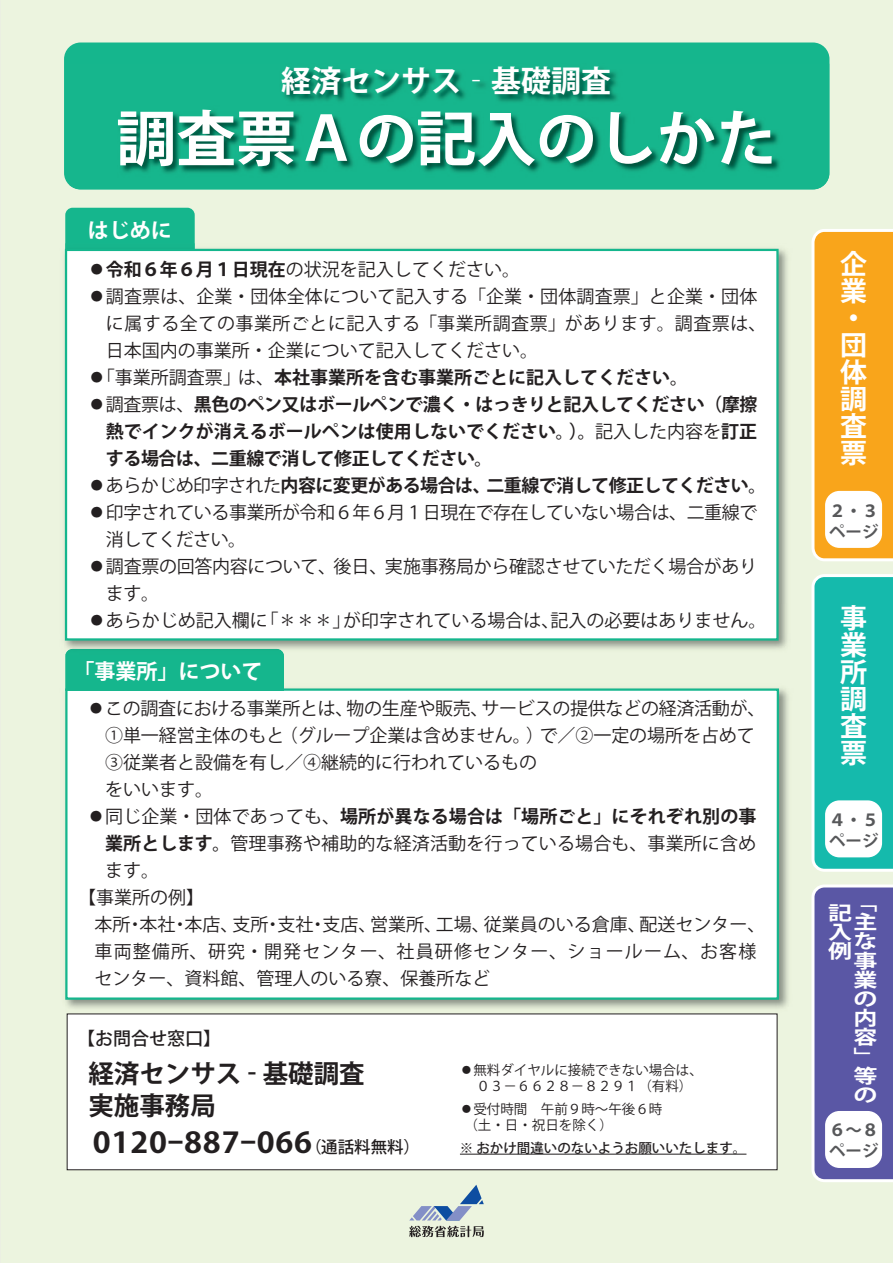
<style>
.page{position:relative;width:893px;height:1263px;background:#ecf4df}
.page>*{position:absolute;margin:0;border:0;box-sizing:border-box;transform-origin:0 0}
.t1{font:700 60px "Koz Go Pr 6 N";color:#fff}
.t2{font:700 30px "Koz Go Pr 6 N";color:#fff}
.t3{font:700 28.5px "Koz Go Pr 6 N";letter-spacing:.025em;color:#231f20;scale:1.1 1}
.t4{font:700 27px/27px "Koz Go Pr 6 N";color:#fff}
.t5{font:700 25.5px/31.5px "Koz Go Pr 6 N";color:#231f20}
.t6{font:700 21px "Koz Go Pr 6 N";color:#fff}
.t7{font:700 19.2px/19.2px "Koz Go Pr 6 N";color:#fff;text-align:justify;scale:1.25 1}
.t8{font:18px/27px "Koz Go Pr 6 N";color:#231f20}
.t9{font:700 18px/27px "Koz Go Pr 6 N";color:#231f20;text-align:justify}
.t10{font:18px/27px "Koz Go Pr 6 N";letter-spacing:-.02em;color:#231f20}
.t11{font:700 18px "Koz Go Pr 6 N";letter-spacing:-.03em;color:#231f20}
.t12{font:18px "Koz Go Pr 6 N";letter-spacing:.065em;color:#231f20}
.t13{font:500 18px "Koz Go Pr 6 N";color:#231f20}
.t14{font:700 16.5px/21px "Koz Go Pr 6 N";color:#57585a}
.t15{font:500 16.5px "Koz Go Pr 6 N";color:#231f20}
.t16{font:13.5px/16.5px "Koz Go Pr 6 N";color:#231f20;text-align:center}
.t17{font:500 13.5px "Koz Go Pr 6 N";color:#231f20}
.s1{font-weight:700}
.s2{font-weight:400}
</style>
<div class="page">
<div style="left:64px;top:43px;width:765px;height:146px;background:#15b68d;border-radius:17px"></div>
<img style="left:71px;top:63px;width:759px;height:145px">
<img style="left:70px;top:63px;width:759px;height:126px">
<svg style="left:811px;top:229px;width:82px;height:332px;background:#f9ab2b"></svg>
<div style="left:825px;top:491px;width:57px;height:57px;background:#fff;border-radius:14px"></div>
<svg style="left:811px;top:574px;width:82px;height:298px;background:#26bfb1"></svg>
<div style="left:825px;top:800px;width:57px;height:57px;background:#fff;border-radius:14px"></div>
<div style="left:65px;top:208px;width:130px;height:35px;background:#15b68d"></div>
<img style="left:65px;top:688px;width:724px;height:326px">
<div style="left:66px;top:690px;width:712px;height:308px;background:#fff"></div>
<div style="left:65px;top:688px;width:714px;height:312px;border:2px solid #15b68d"></div>
<div style="left:65px;top:655px;width:219px;height:36px;background:#15b68d"></div>
<svg style="left:811px;top:884px;width:82px;height:298px;background:#6563ab"></svg>
<div style="left:825px;top:1111px;width:57px;height:57px;background:#fff;border-radius:14px"></div>
<div style="left:67px;top:1014px;width:710px;height:156px;background:#fff"></div>
<hr style="left:460px;top:1154px;width:286px;height:1px;background:#231f20">
<svg style="left:410px;top:1185px;width:74px;height:35px"></svg>
<svg style="left:409px;top:1226px;width:75px;height:11px"></svg>
<img style="left:64px;top:248px;width:724px;height:401px">
<img style="left:65px;top:243px;width:130px;height:6px">
<img style="left:65px;top:649px;width:219px;height:6px">
<div style="left:66px;top:250px;width:711px;height:389px;background:#fff"></div>
<div style="left:65px;top:249px;width:714px;height:392px;border:2px solid #15b68d"></div>
<p class="t2" style="left:281px;top:64px;width:331px">経済センサス‐基礎調査</p>
<p class="t1" style="left:116px;top:105px;width:661px">調査票Ａの記入のしかた</p>
<p class="t6" style="left:88px;top:219px;width:86px">はじめに</p>
<p class="t8" style="left:88px;top:256px;width:434px">●<span class="s1">令和６年６月１日現在</span>の状況を記入してください。</p>
<p class="t8" style="left:106px;top:283px;width:662px;text-indent:-18px">●調査票は、企業・団体全体について記入する「企業・団体調査票」と企業・団体に属する全ての事業所ごとに記入する「事業所調査票」があります。調査票は、日本国内の事業所・企業について記入してください。</p>
<p class="t9" style="left:88px;top:364px;width:602px"><span class="s2">●「事業所調査票」は、</span>本社事業所を含む事業所ごとに記入してください。</p>
<p class="t9" style="left:106px;top:391px;width:653px;text-indent:-18px"><span class="s2">●調査票は、</span>黒色のペン又はボールペンで濃く・はっきりと記入してください（摩擦熱でインクが消えるボールペンは使用しないでください。）。<span class="s2">記入した内容を</span>訂正する場合は、二重線で消して修正してください。</p>
<p class="t11" style="left:88px;top:475px;width:680px"><span class="s2">●あらかじめ印字された</span>内容に変更がある場合は、二重線で消して修正してください。</p>
<p class="t10" style="left:106px;top:499px;width:653px;text-indent:-18px">●印字されている事業所が令和６年６月１日現在で存在していない場合は、二重線で消してください。</p>
<p class="t8" style="left:106px;top:553px;width:653px;text-indent:-18px">●調査票の回答内容について、後日、実施事務局から確認させていただく場合があります。</p>
<p class="t8" style="left:88px;top:607px;width:680px">●あらかじめ記入欄に「＊＊＊」が印字されている場合は、記入の必要はありません。</p>
<p class="t6" style="left:73px;top:660px;width:190px">「事業所」について</p>
<p class="t8" style="left:105px;top:696px;width:662px;text-indent:-18px">●この調査における事業所とは、物の生産や販売、サービスの提供などの経済活動が、<br>①単一経営主体のもと（グループ企業は含めません｡）で／②一定の場所を占めて<br>③従業者と設備を有し／④継続的に行われているもの　<br>をいいます。</p>
<p class="t9" style="left:87px;top:804px;width:671px"><span class="s2">●同じ企業・団体であっても、</span>場所が異なる場合は「場所ごと」にそれぞれ別の事</p>
<p class="t8" style="left:105px;top:831px;width:653px"><span class="s1">業所とします。</span>管理事務や補助的な経済活動を行っている場合も、事業所に含め</p>
<p class="t8" style="left:105px;top:858px;width:55px">ます。</p>
<p class="t8" style="left:78px;top:885px;width:127px">【事業所の例】</p>
<p class="t8" style="left:95px;top:912px;width:672px">本所・本社・本店、支所・支社・支店、営業所、工場、従業員のいる倉庫、配送センター、</p>
<p class="t12" style="left:95px;top:942px;width:663px">車両整備所、研究・開発センター、社員研修センター、ショールーム、お客様</p>
<p class="t8" style="left:95px;top:966px;width:397px">センター、資料館、管理人のいる寮、保養所など</p>
<p class="t13" style="left:77px;top:1028px;width:146px">【お問合せ窓口】</p>
<p class="t5" style="left:88px;top:1058px;width:278px">経済センサス - 基礎調査実施事務局</p>
<p class="t3" style="left:93px;top:1127px;width:201px">0120-887-066</p>
<p class="t15" style="left:305px;top:1138px;width:116px">（通話料無料）</p>
<p class="t16" style="left:460px;top:1062px;width:244px">●無料ダイヤルに接続できない場合は、<br>０３－６６２８－８２９１（有料）</p>
<p class="t16" style="left:464px;top:1101px;width:200px;text-align:left;text-indent:-4px">●受付時間　午前９時～午後６時（土・日・祝日を除く）</p>
<p class="t17" style="left:460px;top:1140px;width:288px">※ おかけ間違いのないようお願いいたします。</p>
<h3 class="t4" style="left:840px;top:251px;width:28px">企業・団体調査票</h3>
<p class="t14" style="left:829px;top:501px;width:51px">２・３ページ</p>
<h3 class="t4" style="left:840px;top:605px;width:28px;text-align:justify">事業所調査票</h3>
<p class="t14" style="left:829px;top:810px;width:51px">４・５ページ</p>
<p class="t7" style="left:828px;top:903px;width:20px">記入例</p>
<p class="t7" style="left:853px;top:894px;width:20px;text-align:left">「主な事業の内容」等の</p>
<p class="t14" style="left:829px;top:1119px;width:51px">６～８ページ</p>
</div>
